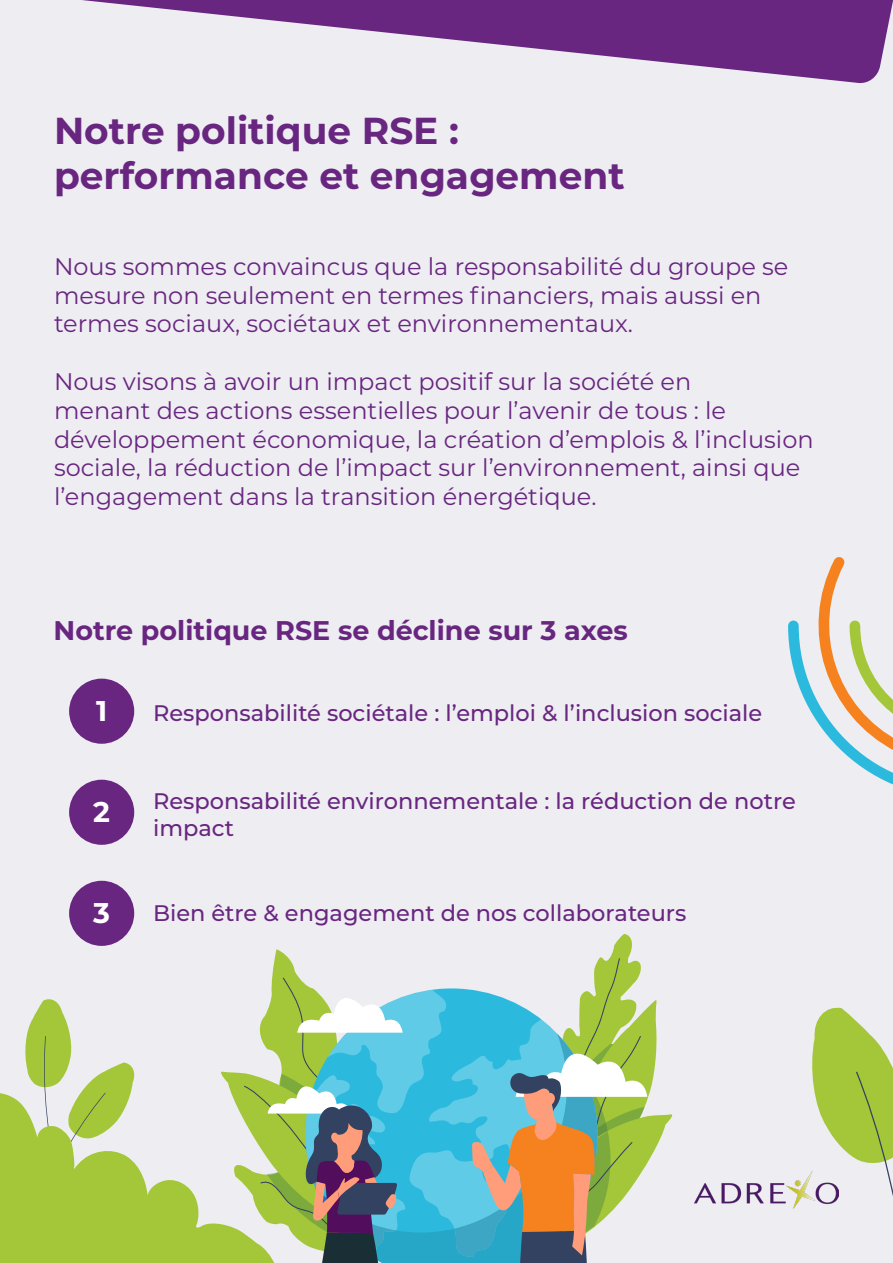
<style>
.page{position:relative;width:893px;height:1263px;background:#fff}
.page>*{position:absolute;margin:0;border:0;box-sizing:border-box;transform-origin:0 0}
.t1{font:700 37.5px "Montserrat";color:#692680}
.t2{font:700 28.5px "Montserrat";color:#fff}
.t3{font:700 27px "Montserrat";color:#692680}
.t4{font:24px/28.8px "Montserrat";color:#692680}
.t5{font:500 22.5px/27px "Montserrat";color:#692680}
</style>
<div class="page">
<div style="left:0;top:84px;width:893px;height:1179px;background:#ededf2"></div>
<svg style="left:0;top:0;width:893px;height:84px;background:#b091bd"></svg>
<svg style="left:783px;top:548px;width:110px;height:255px;background:#dcdfd8"></svg>
<svg style="left:809px;top:1005px;width:84px;height:258px;background:#c8d99a"></svg>
<div style="left:69px;top:679px;width:65px;height:65px;background:#692680;border-radius:50%"></div>
<div style="left:69px;top:780px;width:65px;height:65px;background:#692680;border-radius:50%"></div>
<div style="left:69px;top:881px;width:65px;height:65px;background:#692680;border-radius:50%"></div>
<svg style="left:0;top:934px;width:674px;height:329px;background:#adcaab"></svg>
<img style="left:694px;top:1170px;width:144px;height:39px">
<p class="t1" style="left:54px;top:104px;width:406px">Notre politique RSE :</p>
<p class="t1" style="left:54px;top:149px;width:572px">performance et engagement</p>
<p class="t4" style="left:54px;top:251px;width:736px">Nous sommes convaincus que la responsabilité du groupe se mesure non seulement en termes financiers, mais aussi en termes sociaux, sociétaux et environnementaux.</p>
<p class="t4" style="left:54px;top:366px;width:761px">Nous visons à avoir un impact positif sur la société en<br>menant des actions essentielles pour l’avenir de tous : le développement économique, la création d’emplois &amp; l’inclusion sociale, la réduction de l’impact sur l’environnement, ainsi que l’engagement dans la transition énergétique.</p>
<p class="t3" style="left:54px;top:611px;width:576px">Notre politique RSE se décline sur 3 axes</p>
<p class="t2" style="left:96px;top:691px;width:13px">1</p>
<p class="t2" style="left:93px;top:792px;width:18px">2</p>
<p class="t2" style="left:93px;top:893px;width:18px">3</p>
<p class="t5" style="left:153px;top:698px;width:611px">Responsabilité sociétale : l’emploi &amp; l’inclusion sociale</p>
<p class="t5" style="left:153px;top:786px;width:644px">Responsabilité environnementale : la réduction de notre impact</p>
<p class="t5" style="left:153px;top:899px;width:535px">Bien être &amp; engagement de nos collaborateurs</p>
</div>
